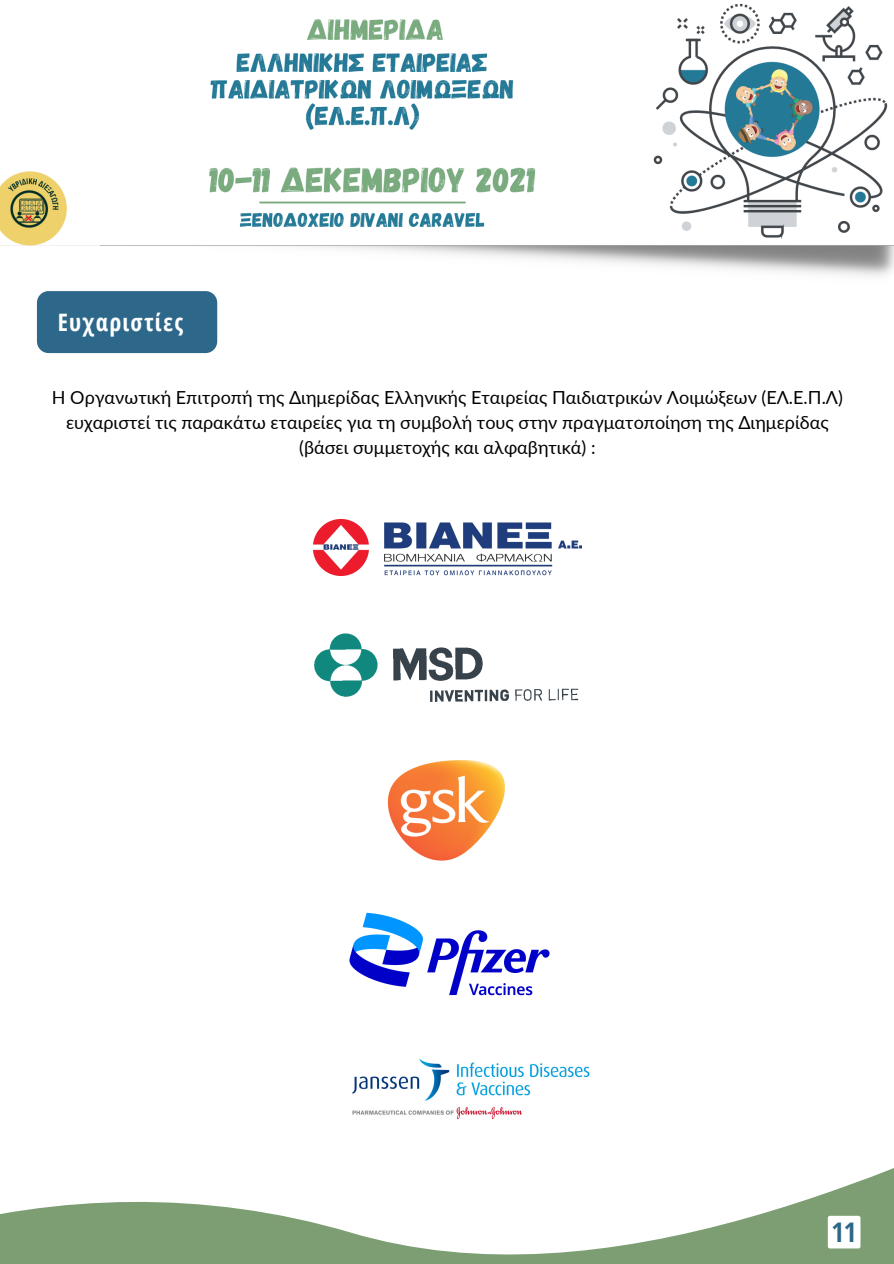
<style>
.page{position:relative;width:894px;height:1264px;background:#fff}
.page>*{position:absolute;margin:0;border:0;box-sizing:border-box;transform-origin:0 0}
.t1{font:700 27px "Open Sans Condensed";color:#2d6789}
.t2{font:700 24px "Open Sans Condensed";letter-spacing:.05em;color:#fff}
.t3{font:18px/24.8px "Lato";color:#000;text-align:center}
</style>
<div class="page">
<svg style="left:0;top:1168px;width:893px;height:95px"></svg>
<div style="left:827px;top:1215px;width:33px;height:33px;background:#fff;border-radius:2px"></div>
<img style="left:0;top:3px;width:893px;height:274px">
<div style="left:37px;top:291px;width:180px;height:62px;background:#2d6789;border-radius:12px"></div>
<img style="left:313px;top:519px;width:268px;height:56px">
<img style="left:349px;top:912px;width:201px;height:84px">
<img style="left:314px;top:633px;width:265px;height:69px">
<img style="left:387px;top:760px;width:118px;height:101px">
<img style="left:352px;top:1058px;width:238px;height:62px">
<p class="t2" style="left:58px;top:305px;width:127px">Ευχαριστίες</p>
<p class="t3" style="left:52px;top:385px;width:792px">Η Οργανωτική Επιτροπή της Διημερίδας Ελληνικής Εταιρείας Παιδιατρικών Λοιμώξεων (ΕΛ.Ε.Π.Λ)</p>
<p class="t3" style="left:66px;top:409px;width:764px">ευχαριστεί τις παρακάτω εταιρείες για τη συμβολή τους στην πραγματοποίηση της Διημερίδας (βάσει συμμετοχής και αλφαβητικά) :</p>
<p class="t1" style="left:831px;top:1213px;width:26px">11</p>
</div>
